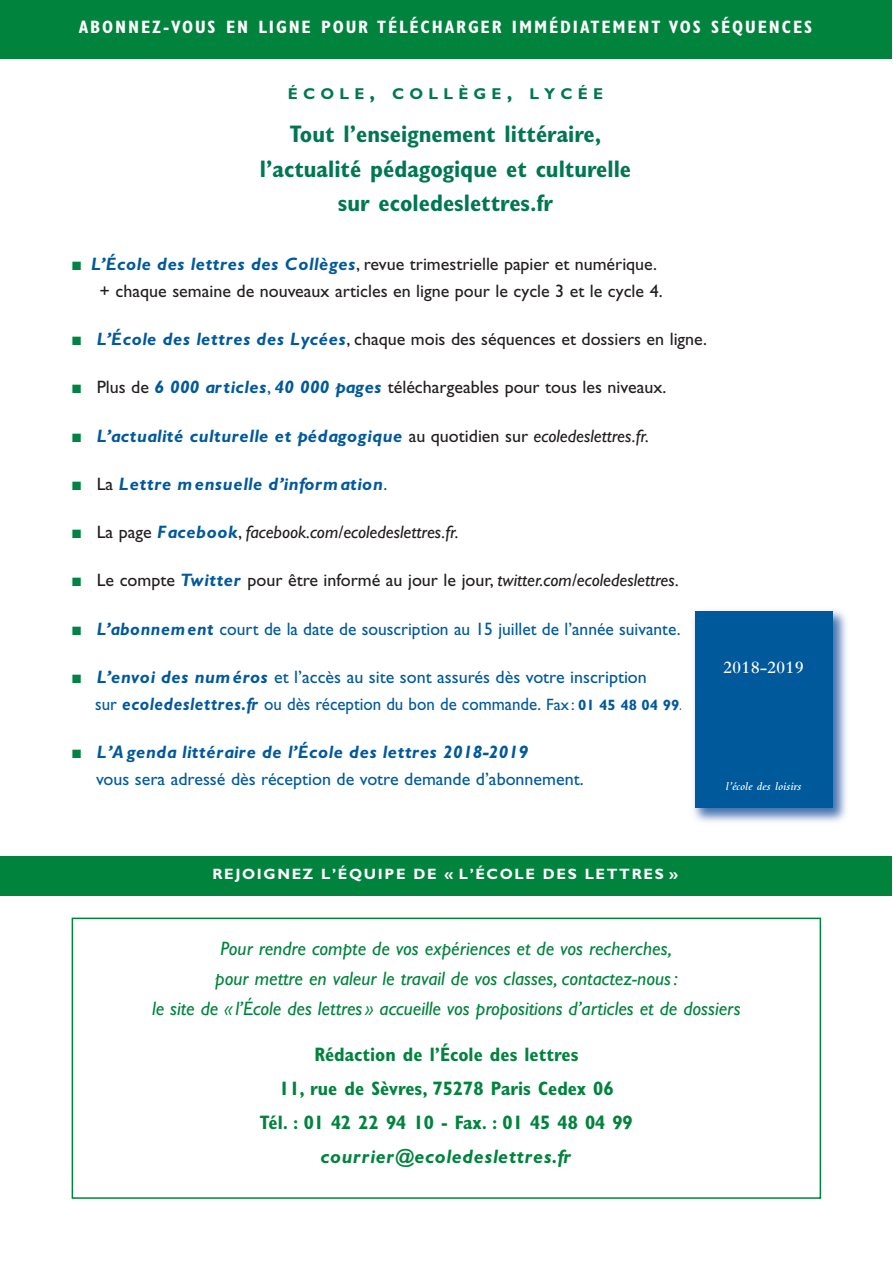
<style>
.page{position:relative;width:893px;height:1265px;background:#fff}
.page>*{position:absolute;margin:0;border:0;box-sizing:border-box;transform-origin:0 0}
.t1{font:700 condensed 24px/34.5px "Gill Sans Std";color:#007751;text-align:center}
.t2{font:italic 19.5px/30px "Gill Sans Std";color:#00833d;text-align:center}
.t3{font:700 condensed 19.5px/33.8px "Gill Sans Std";color:#00833d;text-align:center}
.t4{font:italic 700 19.5px "Gill Sans Std";letter-spacing:.04em;color:#00833d}
.t5{font:18px/27px "Gill Sans Std";color:#231f20}
.t6{font:18px/27px "Gill Sans Std";color:#00599b}
.t7{font:italic 700 18px "Gill Sans Std";letter-spacing:.03em;color:#00599b}
.t8{font:700 condensed 18px "Gill Sans Std";letter-spacing:.105em;color:#fff}
.t9{font:italic 18px "Gill Sans Std";color:#231f20}
.t10{font:600 18px "Bembo Std";color:#fff}
.t11{font:700 15.75px "Gill Sans Std";letter-spacing:.33em;color:#007751}
.t12{font:700 15px "Gill Sans Std";letter-spacing:.11em;color:#fff}
.t13{font:italic 600 12px "Bembo Std";color:#fff}
.s1{font-size:21px}
.s2{color:#008443}
.s3{font-weight:700;font-style:italic;color:#00599b}
.s4{color:#00599b}
.s5{font-weight:400;font-style:normal;color:#231f20}
.s6{font-weight:400;color:#231f20}
.s7{font-weight:400;font-style:normal}
.s8{font-style:normal}
.s9{font-weight:700;color:#00599b}
.s10{font-style:italic}
.s11{font-weight:700;font-style:italic}
.s12{font-size:16.5px}
.s13{font-weight:700;font-size:15px}
.s14{font-weight:300;font-size:16.5px}
</style>
<div class="page">
<div style="left:72px;top:917px;width:749px;height:281px;border:2px solid #00833d"></div>
<div style="left:0;top:0;width:892px;height:59px;background:#00833d"></div>
<div style="left:0;top:856px;width:892px;height:40px;background:#00833d"></div>
<img style="left:693px;top:610px;width:153px;height:212px">
<div style="left:695px;top:612px;width:137px;height:196px;background:#00599b"></div>
<p class="t8" style="left:79px;top:20px;width:735px">ABONNEZ-VOUS EN LIGNE POUR TÉLÉCHARGER IMMÉDIATEMENT VOS SÉQUENCES</p>
<p class="t11" style="left:288px;top:88px;width:317px">ÉCOLE<span class="s1">,</span> COLLÈGE<span class="s1">,</span> LYCÉE</p>
<h1 class="t1" style="left:260px;top:119px;width:373px">Tout l’enseignement littéraire, l’actualité pédagogique et culturelle sur ecoledeslettres.fr</h1>
<p class="t5" style="left:100px;top:252px;width:564px;text-indent:-28px"><span class="s2">■</span> <span class="s3">L’École des lettres des Collèges</span>, revue trimestrielle papier et numérique. + chaque semaine de nouveaux articles en ligne pour le cycle 3 et le cycle 4.</p>
<p class="t5" style="left:72px;top:327px;width:637px"><span class="s2">■</span> <span class="s3">L’École des lettres des Lycées</span>, chaque mois des séquences et dossiers en ligne.</p>
<p class="t5" style="left:72px;top:375px;width:596px"><span class="s2">■</span> Plus de <span class="s3">6 000 articles</span><span class="s4">,</span> <span class="s3">40 000 pages</span> téléchargeables pour tous les niveaux.</p>
<p class="t7" style="left:72px;top:429px;width:578px"><span class="s2">■</span> L’actualité culturelle et pédagogique <span class="s5">au quotidien sur</span> <span class="s6">ecoledeslettres.fr.</span></p>
<p class="t7" style="left:72px;top:477px;width:317px"><span class="s2">■</span> <span class="s5">La</span> Lettre mensuelle d’information<span class="s7">.</span></p>
<p class="t9" style="left:72px;top:525px;width:388px"><span class="s2">■</span> <span class="s8">La page</span> <span class="s9">Facebook</span><span class="s8">,</span> facebook.com/ecoledeslettres.fr.</p>
<p class="t5" style="left:72px;top:568px;width:608px"><span class="s2">■</span> Le compte <span class="s3">Twitter</span> pour être informé au jour le jour, <span class="s10">twitter.com/ecoledeslettres.</span></p>
<p class="t6" style="left:72px;top:617px;width:610px"><span class="s2">■</span> <span class="s11">L’abonnement</span> court de la date de souscription au 15 juillet de l’année suivante.</p>
<p class="t6" style="left:95px;top:665px;width:588px;text-indent:-23px"><span class="s2">■</span> <span class="s11">L’envoi des numéros</span> et l’accès au site sont assurés dès votre inscription<br>sur <span class="s11">ecoledeslettres.fr</span> ou dès réception du bon de commande. <span class="s12">Fax :</span> <span class="s13">01 45 48 04 99</span><span class="s14">.</span></p>
<p class="t6" style="left:96px;top:740px;width:489px;text-indent:-24px"><span class="s2">■</span> <span class="s11">L’Agenda littéraire de l’École des lettres 2018-2019<br></span>vous sera adressé dès réception de votre demande d’abonnement.</p>
<p class="t10" style="left:723px;top:661px;width:82px">2018-2019</p>
<p class="t13" style="left:726px;top:782px;width:77px">l’école des loisirs</p>
<p class="t12" style="left:212px;top:868px;width:467px">REJOIGNEZ L’ÉQUIPE DE « L’ÉCOLE DES LETTRES »</p>
<p class="t2" style="left:152px;top:935px;width:590px">Pour rendre compte de vos expériences et de vos recherches,<br>pour mettre en valeur le travail de vos classes, contactez-nous:<br>le site de « l’École des lettres » accueille vos propositions d’articles et de dossiers</p>
<p class="t3" style="left:260px;top:1039px;width:374px">Rédaction de l’École des lettres<br>11, rue de Sèvres, 75278 Paris Cedex 06<br>Tél. : 01 42 22 94 10 - Fax. : 01 45 48 04 99</p>
<p class="t4" style="left:320px;top:1148px;width:252px">courrier@ecoledeslettres.fr</p>
</div>
